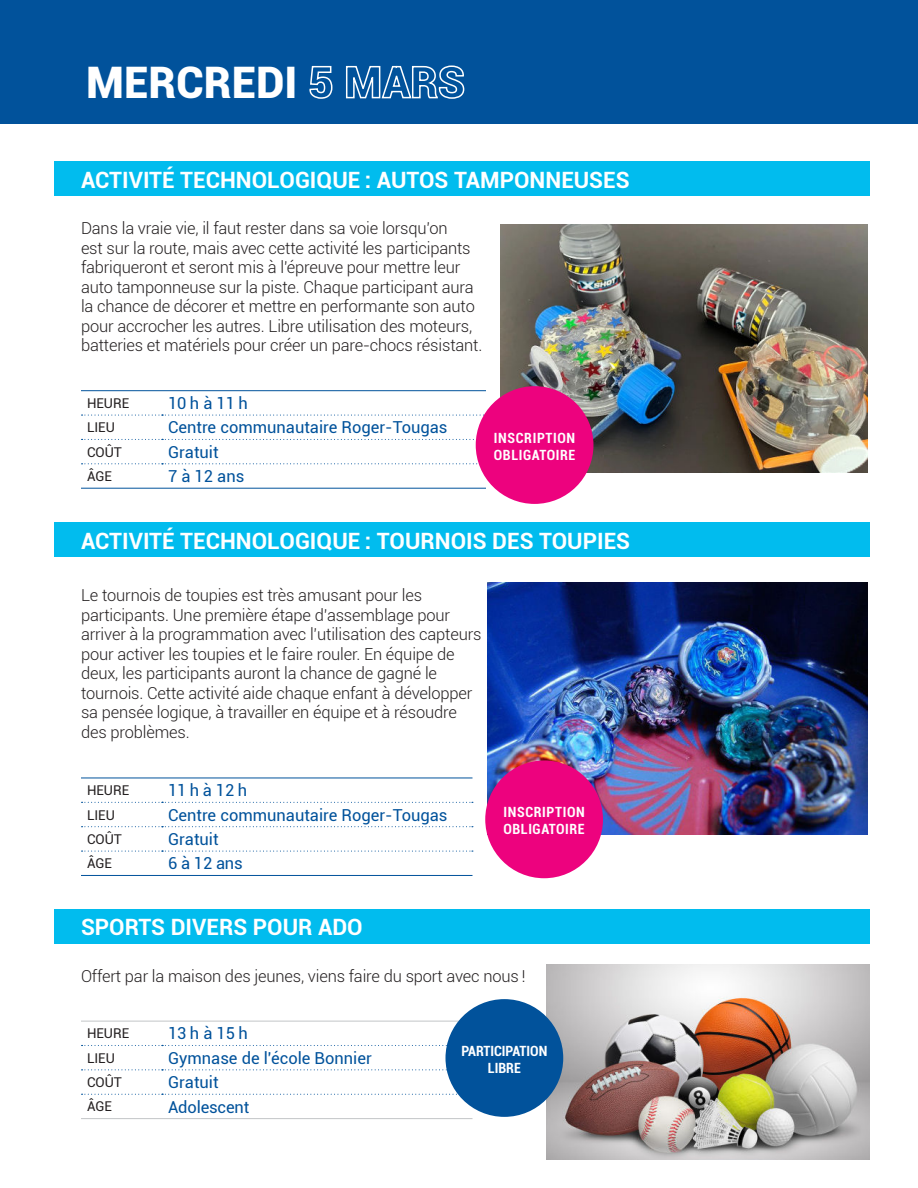
<style>
.page{position:relative;width:918px;height:1188px;background:#fff}
.page>*{position:absolute;margin:0;border:0;box-sizing:border-box;transform-origin:0 0}
.t1{font:900 43.5px "Roboto";color:#fff}
.t2{font:700 22.5px "Roboto";color:#fff}
.t3{font:300 16.5px/19.5px "Roboto";letter-spacing:-.01em;color:#231f20}
.t4{font:16.5px "Roboto";color:#01529b}
.t5{font:700 condensed 14.1px/17px "Roboto";letter-spacing:.04em;color:#fff}
.t6{font:700 condensed 14.1px/17px "Roboto";color:#fff;text-align:center}
.t7{font:13.5px "Roboto";color:#231f20}
</style>
<div class="page">
<img style="left:488px;top:582px;width:380px;height:253px">
<div style="left:54px;top:161px;width:815px;height:35px;background:#01bcee"></div>
<hr style="left:81px;top:390px;width:81px;height:1px;background:#01529b">
<hr style="left:162px;top:390px;width:324px;height:1px;background:#01529b">
<svg style="left:82px;top:415px;width:402px;height:1px"></svg>
<svg style="left:82px;top:439px;width:392px;height:1px"></svg>
<svg style="left:82px;top:463px;width:397px;height:1px"></svg>
<hr style="left:81px;top:488px;width:81px;height:1px;background:#01529b">
<hr style="left:162px;top:488px;width:324px;height:1px;background:#01529b">
<div style="left:0;top:0;width:918px;height:123px;background:#01529b"></div>
<div style="left:54px;top:522px;width:815px;height:35px;background:#01bcee"></div>
<hr style="left:81px;top:778px;width:81px;height:1px;background:#01529b">
<hr style="left:162px;top:778px;width:311px;height:1px;background:#01529b">
<svg style="left:82px;top:802px;width:391px;height:1px"></svg>
<svg style="left:82px;top:826px;width:391px;height:1px"></svg>
<svg style="left:82px;top:851px;width:391px;height:1px"></svg>
<hr style="left:81px;top:875px;width:81px;height:1px;background:#01529b">
<hr style="left:162px;top:875px;width:311px;height:1px;background:#01529b">
<div style="left:485px;top:760px;width:118px;height:118px;background:#ed027e;border-radius:50%"></div>
<img style="left:500px;top:224px;width:368px;height:248px">
<div style="left:476px;top:386px;width:117px;height:118px;background:#ed027e;border-radius:50%"></div>
<img style="left:547px;top:964px;width:322px;height:195px">
<div style="left:54px;top:909px;width:815px;height:34px;background:#01bcee"></div>
<hr style="left:81px;top:1118px;width:81px;height:1px;background:#c3c5c7">
<hr style="left:162px;top:1118px;width:311px;height:1px;background:#c3c5c7">
<svg style="left:82px;top:1045px;width:365px;height:1px"></svg>
<svg style="left:82px;top:1069px;width:365px;height:1px"></svg>
<svg style="left:82px;top:1094px;width:377px;height:1px"></svg>
<hr style="left:81px;top:1021px;width:81px;height:1px;background:#c3c5c7">
<hr style="left:162px;top:1021px;width:311px;height:1px;background:#c3c5c7">
<div style="left:446px;top:999px;width:117px;height:118px;background:#01529b;border-radius:50%"></div>
<h1 class="t1" style="left:86px;top:57px;width:380px">MERCREDI 5 MARS</h1>
<h2 class="t2" style="left:81px;top:164px;width:550px">ACTIVITÉ TECHNOLOGIQUE : AUTOS TAMPONNEUSES</h2>
<p class="t3" style="left:81px;top:220px;width:403px">Dans la vraie vie, il faut rester dans sa voie lorsqu’on<br>est sur la route, mais avec cette activité les participants fabriqueront et seront mis à l'épreuve pour mettre leur auto tamponneuse sur la piste. Chaque participant aura la chance de décorer et mettre en performante son auto pour accrocher les autres. Libre utilisation des moteurs, batteries et matériels pour créer un pare-chocs résistant.</p>
<p class="t7" style="left:87px;top:398px;width:44px">HEURE</p>
<p class="t4" style="left:168px;top:392px;width:81px">10 h à 11 h</p>
<p class="t7" style="left:87px;top:422px;width:29px">LIEU</p>
<p class="t4" style="left:168px;top:416px;width:281px">Centre communautaire Roger-Tougas</p>
<p class="t7" style="left:87px;top:446px;width:36px">COÛT</p>
<p class="t4" style="left:168px;top:445px;width:52px">Gratuit</p>
<p class="t7" style="left:87px;top:471px;width:27px">ÂGE</p>
<p class="t4" style="left:168px;top:465px;width:78px">7 à 12 ans</p>
<p class="t5" style="left:494px;top:429px;width:83px">INSCRIPTION<br>OBLIGATOIRE</p>
<h2 class="t2" style="left:81px;top:525px;width:551px">ACTIVITÉ TECHNOLOGIQUE : TOURNOIS DES TOUPIES</h2>
<p class="t3" style="left:81px;top:587px;width:402px">Le tournois de toupies est très amusant pour les participants. Une première étape d’assemblage pour arriver à la programmation avec l’utilisation des capteurs pour activer les toupies et le faire rouler. En équipe de deux, les participants auront la chance de gagné le tournois. Cette activité aide chaque enfant à développer sa pensée logique, à travailler en équipe et à résoudre des problèmes.</p>
<p class="t7" style="left:87px;top:785px;width:44px">HEURE</p>
<p class="t4" style="left:168px;top:779px;width:81px">11 h à 12 h</p>
<p class="t7" style="left:87px;top:809px;width:29px">LIEU</p>
<p class="t4" style="left:168px;top:803px;width:281px">Centre communautaire Roger-Tougas</p>
<p class="t7" style="left:87px;top:834px;width:36px">COÛT</p>
<p class="t4" style="left:168px;top:832px;width:52px">Gratuit</p>
<p class="t7" style="left:87px;top:858px;width:27px">ÂGE</p>
<p class="t4" style="left:168px;top:852px;width:76px">6 à 12 ans</p>
<p class="t5" style="left:503px;top:804px;width:83px">INSCRIPTION<br>OBLIGATOIRE</p>
<h2 class="t2" style="left:81px;top:914px;width:283px">SPORTS DIVERS POUR ADO</h2>
<p class="t3" style="left:81px;top:966px;width:446px">Offert par la maison des jeunes, viens faire du sport avec nous !</p>
<p class="t7" style="left:87px;top:1028px;width:44px">HEURE</p>
<p class="t4" style="left:168px;top:1022px;width:81px">13 h à 15 h</p>
<p class="t7" style="left:87px;top:1052px;width:29px">LIEU</p>
<p class="t4" style="left:168px;top:1046px;width:205px">Gymnase de l'école Bonnier</p>
<p class="t7" style="left:87px;top:1077px;width:36px">COÛT</p>
<p class="t4" style="left:168px;top:1076px;width:52px">Gratuit</p>
<p class="t7" style="left:87px;top:1101px;width:27px">ÂGE</p>
<p class="t4" style="left:168px;top:1100px;width:83px">Adolescent</p>
<p class="t6" style="left:461px;top:1042px;width:87px">PARTICIPATION<br>LIBRE</p>
</div>
